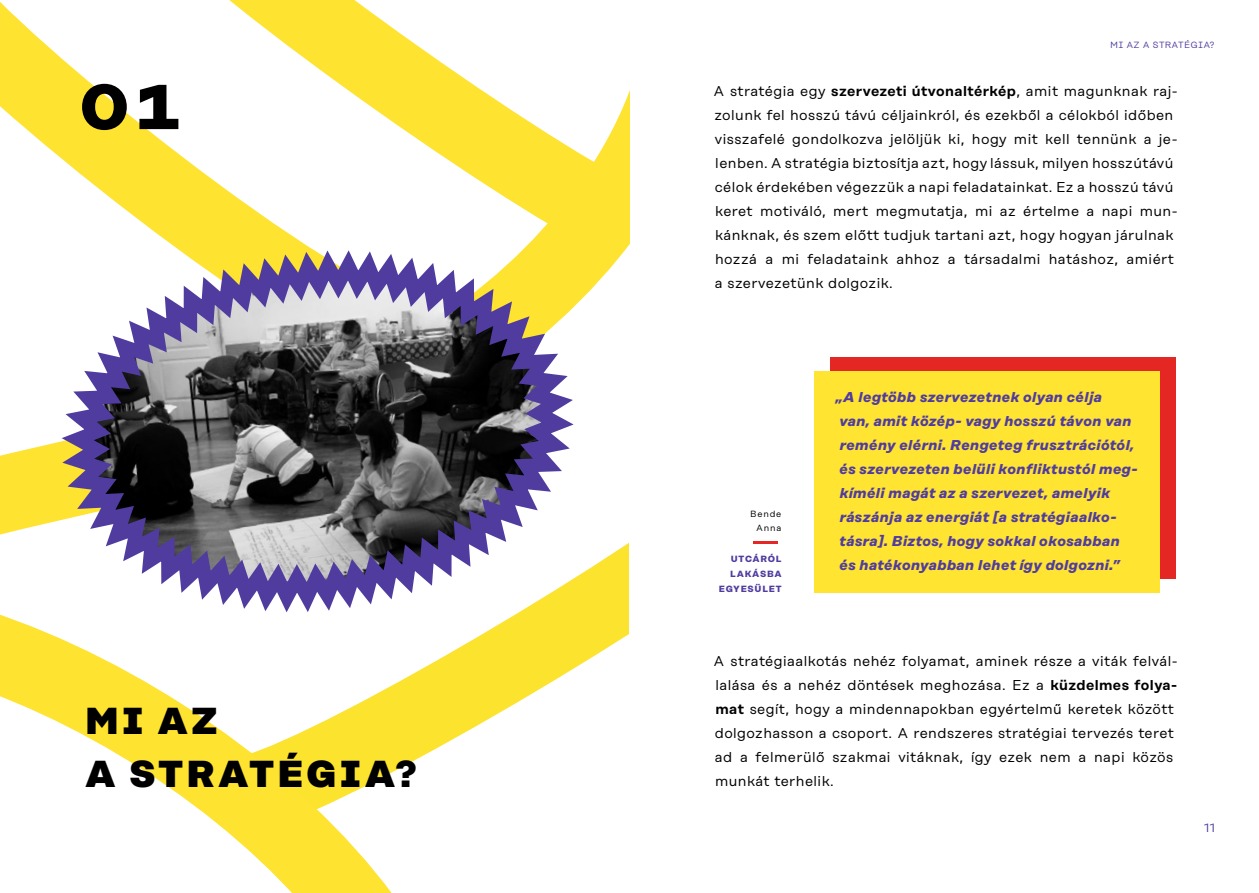
<style>
.page{position:relative;width:1259px;height:893px;background:#fff}
.page>*{position:absolute;margin:0;border:0;box-sizing:border-box;transform-origin:0 0}
.t1{font:700 75px "Rational Text";color:#000}
.t2{font:800 37.5px/52.5px "Rational Text";letter-spacing:.09em;color:#000}
.t3{font:14.25px/24px "Rational Display";letter-spacing:.03em;color:#000}
.t4{font:italic 700 14.25px/24px "Rational Display";letter-spacing:.03em;color:#503c9f}
.t5{font:12px "Rational Display";color:#503c9f}
.t6{font:700 9px/15px "Rational Text";letter-spacing:.08em;color:#503c9f;text-align:right}
.t7{font:9px "Rational Text";letter-spacing:.03em;color:#503c9f}
.t8{font:9px/13.5px "Rational Display";letter-spacing:.08em;color:#000;text-align:right}
.s1{font-weight:600}
</style>
<div class="page">
<svg style="left:470px;top:638px;width:153px;height:92px"></svg>
<svg style="left:0;top:638px;width:470px;height:255px"></svg>
<svg style="left:0;top:0;width:630px;height:638px"></svg>
<div style="left:829px;top:357px;width:346px;height:222px;background:#e52724"></div>
<div style="left:814px;top:371px;width:346px;height:221px;background:#ffe431"></div>
<hr style="left:753px;top:541px;width:25px;height:2px;background:#e52724">
<svg style="left:46px;top:235px;width:543px;height:392px"></svg>
<p class="t7" style="left:1110px;top:39px;width:106px">MI AZ A STRATÉGIA?</p>
<h1 class="t1" style="left:80px;top:57px;width:102px">01</h1>
<p class="t3" style="left:713px;top:79px;width:466px">A stratégia egy <span class="s1">szervezeti útvonaltérkép</span>, amit magunknak raj&shy;zolunk fel hosszú távú céljainkról, és ezekből a célokból időben visszafelé gondolkozva jelöljük ki, hogy mit kell tennünk a je&shy;lenben. A stratégia biztosítja azt, hogy lássuk, milyen hosszútávú célok érdekében végezzük a napi feladatainkat. Ez a hosszú távú keret motiváló, mert megmutatja, mi az értelme a napi mun&shy;kánknak, és szem előtt tudjuk tartani azt, hogy hogyan járulnak hozzá a mi feladataink ahhoz a társadalmi hatáshoz, amiért a szervezetünk dolgozik.</p>
<h2 class="t2" style="left:85px;top:694px;width:333px">MI AZ<br>A STRATÉGIA?</h2>
<p class="t8" style="left:750px;top:507px;width:33px">Bende<br>Anna</p>
<p class="t6" style="left:719px;top:551px;width:64px">UTCÁRÓL<br>LAKÁSBA<br>EGYESÜLET</p>
<p class="t4" style="left:835px;top:385px;width:303px">„A legtöbb szervezetnek olyan célja<br>van, amit közép- vagy hosszú távon van remény elérni. Rengeteg frusztrációtól, és szervezeten belüli konfliktustól meg&shy;kíméli magát az a szervezet, amelyik rászánja az energiát [a stratégiaalko&shy;tásra]. Biztos, hogy sokkal okosabban<br>és hatékonyabban lehet így dolgozni.”</p>
<p class="t3" style="left:713px;top:649px;width:466px">A stratégiaalkotás nehéz folyamat, aminek része a viták felvál&shy;lalása és a nehéz döntések meghozása. Ez a <span class="s1">küzdelmes folya&shy;mat</span> segít, hogy a mindennapokban egyértelmű keretek között dolgozhasson a csoport. A rendszeres stratégiai tervezés teret ad a felmerülő szakmai vitáknak, így ezek nem a napi közös munkát terhelik.</p>
<p class="t5" style="left:1204px;top:821px;width:13px">11</p>
</div>
